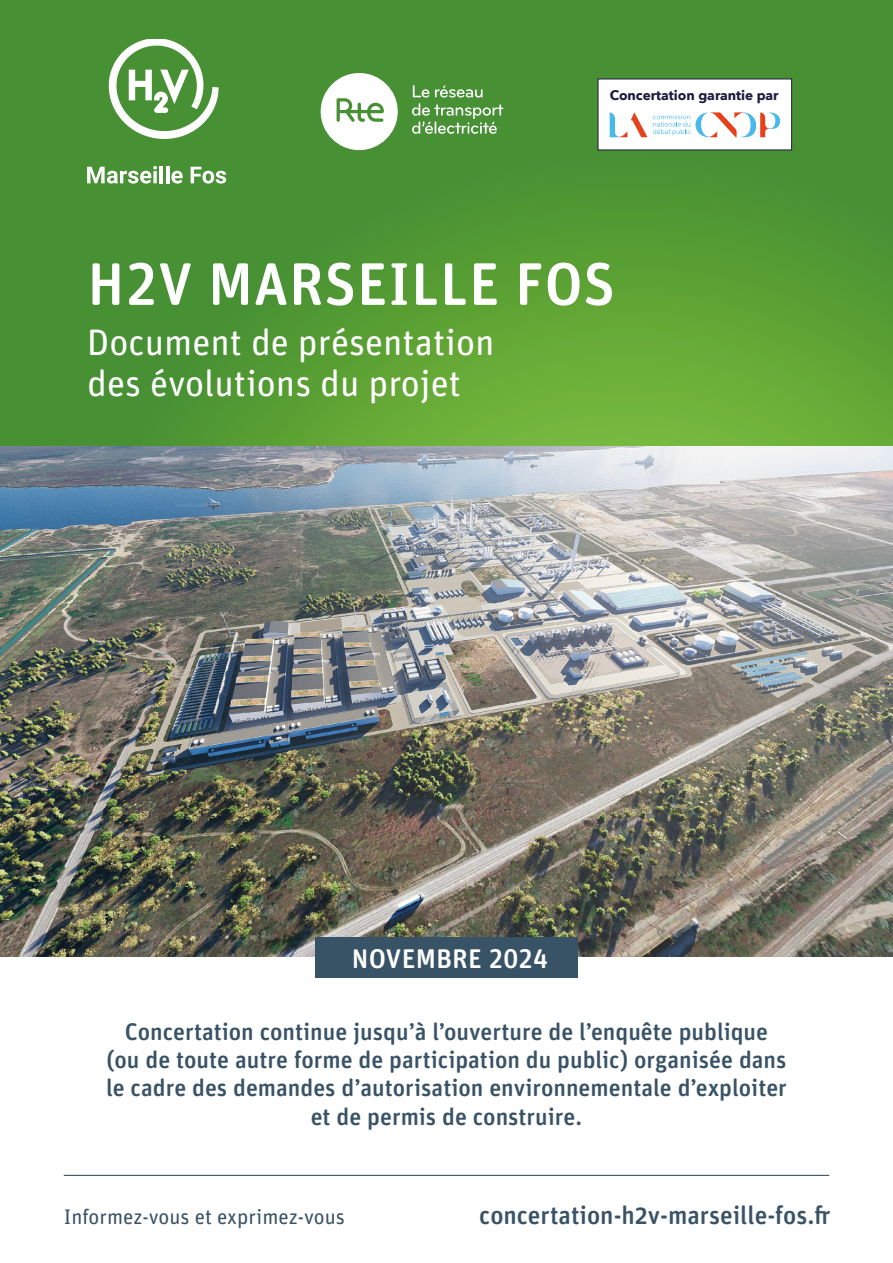
<style>
.page{position:relative;width:893px;height:1263px;background:#fff}
.page>*{position:absolute;margin:0;border:0;box-sizing:border-box;transform-origin:0 0}
.t1{font:500 60px "Unit Rounded Pro";letter-spacing:.01em;color:#fff}
.t2{font:36.75px/41.1px "Unit Rounded Pro";color:#fff}
.t3{font:500 27px "Unit Rounded Pro";letter-spacing:.01em;color:#fff}
.t4{font:500 25.5px "Unit Rounded Pro";color:#395366}
.t5{font:500 24px/28.3px "Unit Rounded Pro";color:#395366;text-align:center}
.t6{font:21px "Unit Rounded Pro";color:#395366}
.t7{font:700 13.65px "Avenir Next";color:#1e1c3e}
</style>
<div class="page">
<svg style="left:0;top:0;width:893px;height:446px;background:#509834"></svg>
<svg style="left:109px;top:40px;width:110px;height:99px"></svg>
<svg style="left:87px;top:166px;width:70px;height:18px"></svg>
<hr style="left:160px;top:166px;width:3px;height:17px;background:#fff">
<hr style="left:166px;top:166px;width:3px;height:17px;background:#fff">
<svg style="left:171px;top:171px;width:12px;height:13px"></svg>
<svg style="left:191px;top:167px;width:35px;height:17px"></svg>
<svg style="left:321px;top:73px;width:77px;height:77px"></svg>
<svg style="left:412px;top:85px;width:91px;height:49px;background:#6da75e"></svg>
<div style="left:598px;top:79px;width:194px;height:71px;background:#fff"></div>
<svg style="left:610px;top:112px;width:37px;height:25px"></svg>
<svg style="left:653px;top:112px;width:127px;height:25px"></svg>
<img style="left:0;top:446px;width:893px;height:510px">
<hr style="left:64px;top:1175px;width:765px;height:1px;background:#395366">
<div style="left:315px;top:938px;width:263px;height:40px;background:#395366"></div>
<p class="t7" style="left:610px;top:83px;width:171px">Concertation garantie par</p>
<h1 class="t1" style="left:87px;top:242px;width:529px">H2V MARSEILLE FOS</h1>
<h2 class="t2" style="left:87px;top:320px;width:409px">Document de présentation des évolutions du projet</h2>
<p class="t3" style="left:352px;top:940px;width:198px">NOVEMBRE 2024</p>
<p class="t5" style="left:106px;top:1016px;width:682px">Concertation continue jusqu’à l’ouverture de l’enquête publique (ou de toute autre forme de participation du public) organisée dans le cadre des demandes d’autorisation environnementale d’exploiter et de permis de construire.</p>
<p class="t6" style="left:64px;top:1202px;width:283px">Informez-vous et exprimez-vous</p>
<p class="t4" style="left:479px;top:1197px;width:353px">concertation-h2v-marseille-fos.fr</p>
</div>
